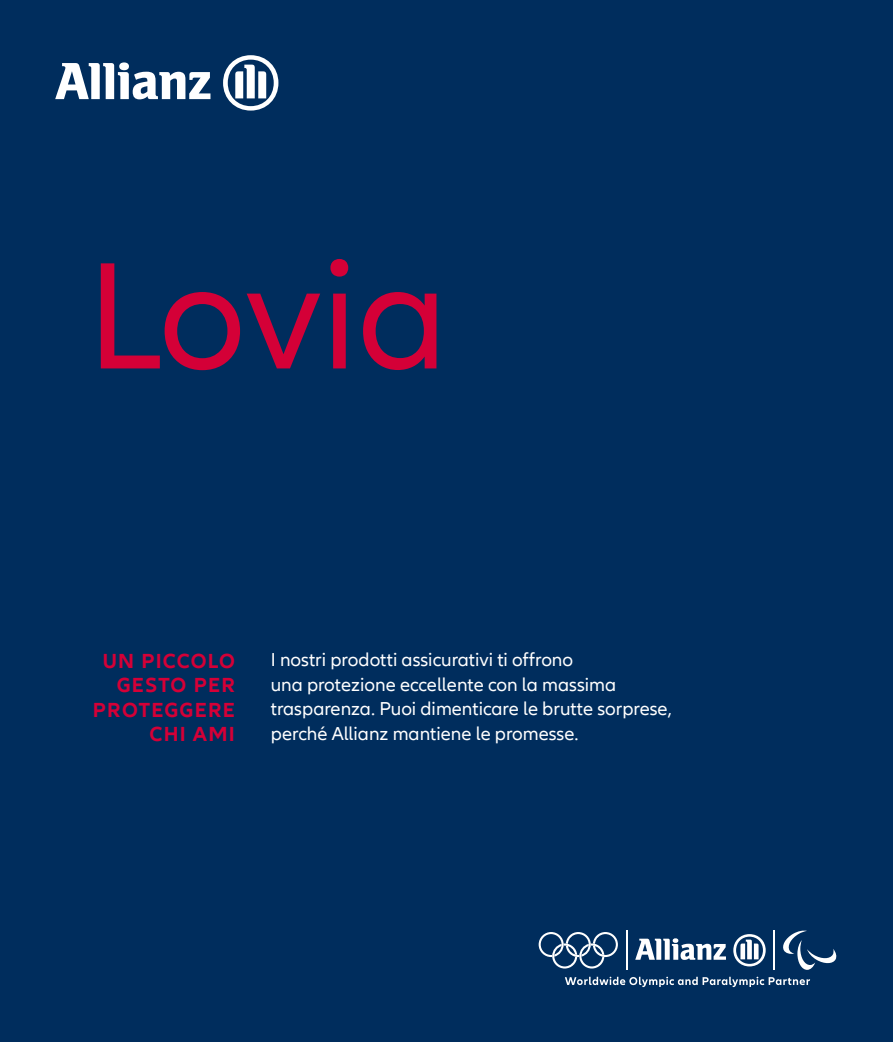
<style>
.page{position:relative;width:893px;height:1042px;background:#002d5d}
.page>*{position:absolute;margin:0;border:0;box-sizing:border-box;transform-origin:0 0}
.t1{font:157.5px "Allianz Neo";color:#d40037}
.t2{font:700 21px/24.5px "Allianz Neo";letter-spacing:.06em;color:#d40037;text-align:right}
.t3{font:19.25px/24.5px "Allianz Neo";color:#fff}
</style>
<div class="page">
<svg style="left:55px;top:62px;width:155px;height:37px"></svg>
<svg style="left:223px;top:55px;width:55px;height:56px"></svg>
<svg style="left:783px;top:930px;width:53px;height:40px"></svg>
<svg style="left:635px;top:938px;width:91px;height:22px"></svg>
<svg style="left:733px;top:934px;width:33px;height:32px"></svg>
<svg style="left:539px;top:932px;width:79px;height:36px"></svg>
<hr style="left:626px;top:930px;width:1px;height:40px;background:#fff">
<hr style="left:774px;top:930px;width:1px;height:40px;background:#fff">
<svg style="left:565px;top:976px;width:245px;height:11px"></svg>
<h1 class="t1" style="left:87px;top:226px;width:362px">Lovia</h1>
<p class="t2" style="left:93px;top:649px;width:143px">UN PICCOLO<br>GESTO PER<br>PROTEGGERE<br>CHI AMI</p>
<p class="t3" style="left:271px;top:648px;width:402px">I nostri prodotti assicurativi ti offrono<br>una protezione eccellente con la massima trasparenza. Puoi dimenticare le brutte sorprese, perché Allianz mantiene le promesse.</p>
</div>
